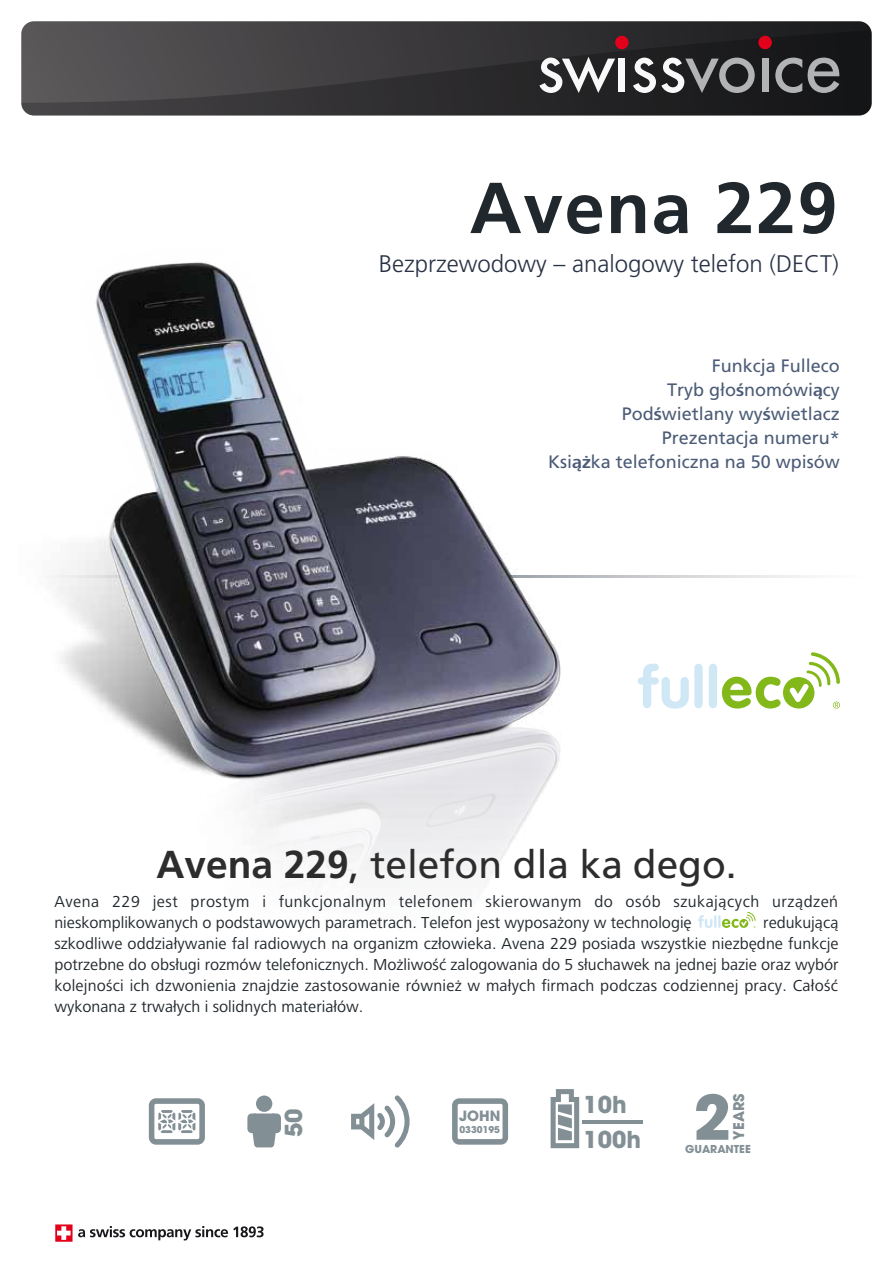
<style>
.page{position:relative;width:893px;height:1263px;background:#fff}
.page>*{position:absolute;margin:0;border:0;box-sizing:border-box;transform-origin:0 0}
.t1{font:700 72px "Frutiger";letter-spacing:.02em;color:#21282d}
.t2{font:700 61.05px "Avant Garde";color:#828f95}
.t3{font:38.85px "Frutiger";color:#2d2d2d}
.t4{font:300 24px "Frutiger";color:#293245}
.t5{font:700 23.25px "Avant Garde";color:#828f95}
.t6{font:700 23.1px/34.2px "Avant Garde";color:#828f95}
.t7{font:18px/24px "Frutiger";color:#4c5c77;text-align:right}
.t8{font:16.5px/21px "Frutiger Next LTCE";color:#21282d;text-align:justify}
.t9{font:700 14.7px "Avant Garde";color:#828f95}
.t10{font:700 14.1px "Avant Garde";color:#828f95}
.t11{font:700 10.95px "Avant Garde";color:#828f95}
.t12{font:700 9.3px "Avant Garde";color:#828f95}
.s1{font-family:"Frutiger Next LTCE";font-weight:700}
.s2{font-weight:700}
.s3{color:#fff}
</style>
<div class="page">
<svg style="left:22px;top:21px;width:849px;height:9px;background:#3f3e40"></svg>
<svg style="left:21px;top:30px;width:851px;height:86px;background:#393739"></svg>
<svg style="left:579px;top:576px;width:227px;height:2px"></svg>
<img style="left:50px;top:262px;width:529px;height:625px">
<svg style="left:551px;top:1089px;width:28px;height:59px"></svg>
<hr style="left:582px;top:1120px;width:61px;height:3px;background:#828f95">
<svg style="left:351px;top:1095px;width:59px;height:52px"></svg>
<div style="left:256px;top:1095px;width:16px;height:17px;background:#828f95;border-radius:50%"></div>
<svg style="left:251px;top:1113px;width:26px;height:34px"></svg>
<div style="left:247px;top:1113px;width:12px;height:20px;background:#828f95;border-radius:4px"></div>
<div style="left:269px;top:1113px;width:12px;height:20px;background:#828f95;border-radius:4px"></div>
<svg style="left:149px;top:1098px;width:56px;height:47px"></svg>
<svg style="left:452px;top:1098px;width:56px;height:47px"></svg>
<svg style="left:698px;top:912px;width:58px;height:16px"></svg>
<svg style="left:539px;top:57px;width:76px;height:36px"></svg>
<svg style="left:633px;top:58px;width:122px;height:35px"></svg>
<svg style="left:775px;top:58px;width:27px;height:35px"></svg>
<svg style="left:808px;top:58px;width:31px;height:35px"></svg>
<div style="left:615px;top:36px;width:14px;height:13px;background:#e2001a;border-radius:50%"></div>
<div style="left:619px;top:59px;width:6px;height:33px;background:#f9f9f9"></div>
<div style="left:758px;top:36px;width:14px;height:13px;background:#e2001a;border-radius:50%"></div>
<div style="left:762px;top:59px;width:6px;height:33px;background:#b1b3b4"></div>
<svg style="left:709px;top:664px;width:71px;height:44px"></svg>
<svg style="left:638px;top:664px;width:65px;height:44px"></svg>
<div style="left:783px;top:677px;width:31px;height:31px;background:#83b81a;border-radius:50%"></div>
<svg style="left:789px;top:652px;width:51px;height:56px"></svg>
<div style="left:55px;top:1224px;width:18px;height:18px;background:#e2001a"></div>
<svg style="left:57px;top:1226px;width:14px;height:14px"></svg>
<svg style="left:78px;top:1226px;width:186px;height:14px"></svg>
<h1 class="t1" style="left:470px;top:166px;width:369px">Avena 229</h1>
<h3 class="t4" style="left:379px;top:250px;width:462px">Bezprzewodowy – analogowy telefon (DECT)</h3>
<p class="t7" style="left:548px;top:354px;width:293px">Funkcja Fulleco<br>Tryb gło<span class="s1">ś</span>nomówi<span class="s1">ą</span>cy<br>Pod<span class="s1">ś</span>wietlany wy<span class="s1">ś</span>wietlacz<br>Prezentacja numeru*<br>Ksi<span class="s1">ąż</span>ka telefoniczna na 50 wpisów</p>
<h3 class="t3" style="left:156px;top:841px;width:582px"><span class="s2">Avena 229</span>, telefon dla ka dego.</h3>
<p class="t8" style="left:54px;top:891px;width:786px">Avena 229 jest prostym i funkcjonalnym telefonem skierowanym do osób szukających urządzeń nieskomplikowanych o podstawowych parametrach. Telefon jest wyposażony w technologię <span class="s3">fulleco®</span> redukującą szkodliwe oddziaływanie fal radiowych na organizm człowieka. Avena 229 posiada wszystkie niezbędne funkcje potrzebne do obsługi rozmów telefonicznych. Możliwość zalogowania do 5 słuchawek na jednej bazie oraz wybór kolejności ich dzwonienia znajdzie zastosowanie również w małych firmach podczas codziennej pracy. Całość wykonana z trwałych i solidnych materiałów.</p>
<h3 class="t5" style="left:279px;top:1137px;width:30px;rotate:-90deg">50</h3>
<p class="t10" style="left:459px;top:1107px;width:43px">JOHN</p>
<p class="t12" style="left:459px;top:1123px;width:42px">0330195</p>
<h3 class="t6" style="left:584px;top:1088px;width:59px">10h<br>100h</h3>
<h2 class="t2" style="left:693px;top:1078px;width:39px">2</h2>
<p class="t9" style="left:729px;top:1139px;width:48px;rotate:-90deg">YEARS</p>
<p class="t11" style="left:685px;top:1141px;width:67px">GUARANTEE</p>
</div>
